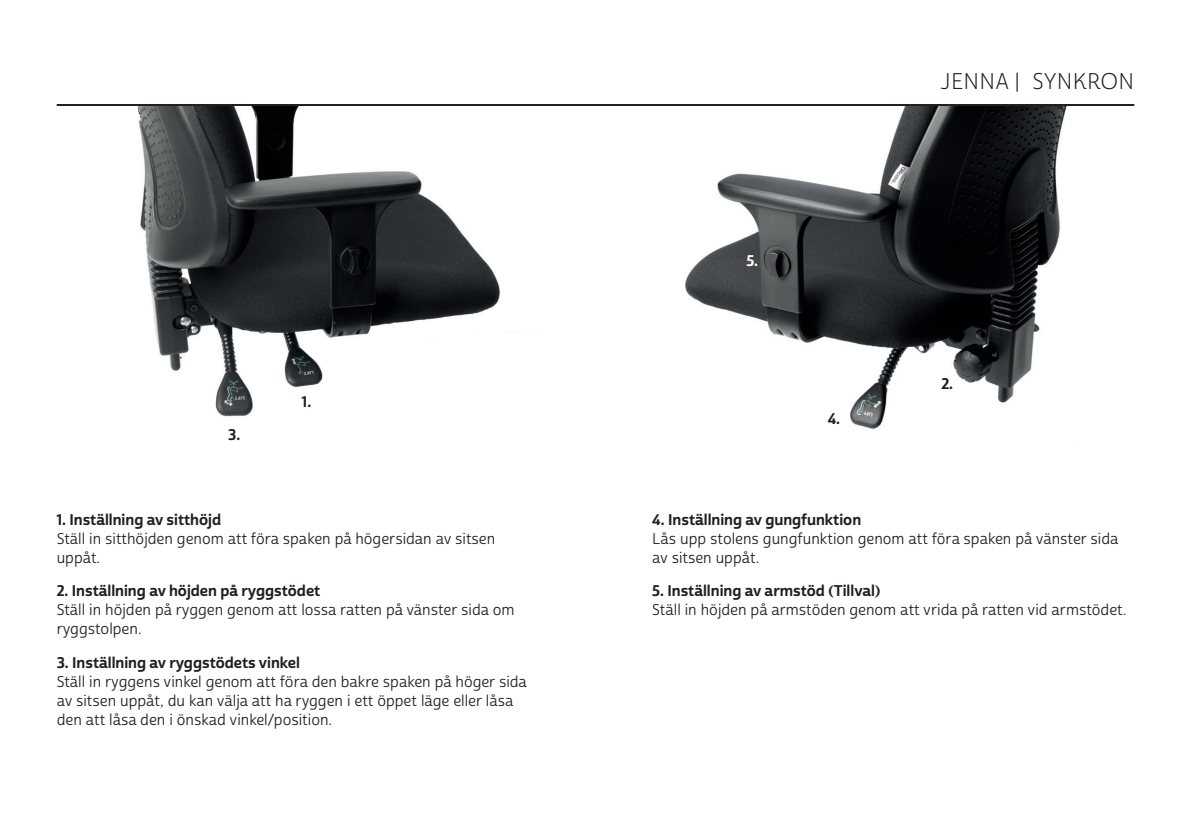
<style>
.page{position:relative;width:1191px;height:840px;background:#fff}
.page>*{position:absolute;margin:0;border:0;box-sizing:border-box;transform-origin:0 0}
.t1{font:22px "Cabrito Sans Nor Boo";letter-spacing:.01em;color:#231f20}
.t2{font:15px/19px "Cabrito Sans Nor Reg";color:#231f20}
.t3{font:15px "Cabrito Sans Nor Bol";color:#231f20}
.t4{font:15px "Cabrito Sans Nor Bol";color:#fff}
</style>
<div class="page">
<img style="left:685px;top:106px;width:382px;height:323px">
<img style="left:137px;top:106px;width:363px;height:311px">
<hr style="left:57px;top:104px;width:1077px;height:2px;background:#231f20">
<p class="t3" style="left:228px;top:424px;width:13px">3.</p>
<p class="t3" style="left:302px;top:392px;width:11px">1.</p>
<p class="t3" style="left:57px;top:510px;width:166px">1. Inställning av sitthöjd</p>
<p class="t2" style="left:57px;top:529px;width:440px">Ställ in sitthöjden genom att föra spaken på högersidan av sitsen uppåt.</p>
<p class="t3" style="left:57px;top:581px;width:265px">2. Inställning av höjden på ryggstödet</p>
<p class="t2" style="left:57px;top:600px;width:459px">Ställ in höjden på ryggen genom att lossa ratten på vänster sida om ryggstolpen.</p>
<p class="t3" style="left:57px;top:652px;width:245px">3. Inställning av ryggstödets vinkel</p>
<p class="t2" style="left:57px;top:672px;width:472px">Ställ in ryggens vinkel genom att föra den bakre spaken på höger sida av sitsen uppåt, du kan välja att ha ryggen i ett öppet läge eller låsa den att låsa den i önskad vinkel/position.</p>
<p class="t4" style="left:746px;top:250px;width:13px">5.</p>
<p class="t3" style="left:827px;top:409px;width:14px">4.</p>
<h1 class="t1" style="left:940px;top:68px;width:195px">JENNA | SYNKRON</h1>
<p class="t3" style="left:941px;top:374px;width:13px">2.</p>
<p class="t3" style="left:652px;top:510px;width:210px">4. Inställning av gungfunktion</p>
<p class="t2" style="left:652px;top:529px;width:468px">Lås upp stolens gungfunktion genom att föra spaken på vänster sida av sitsen uppåt.</p>
<p class="t3" style="left:652px;top:581px;width:229px">5. Inställning av armstöd (Tillval)</p>
<p class="t2" style="left:652px;top:600px;width:475px">Ställ in höjden på armstöden genom att vrida på ratten vid armstödet.</p>
</div>
